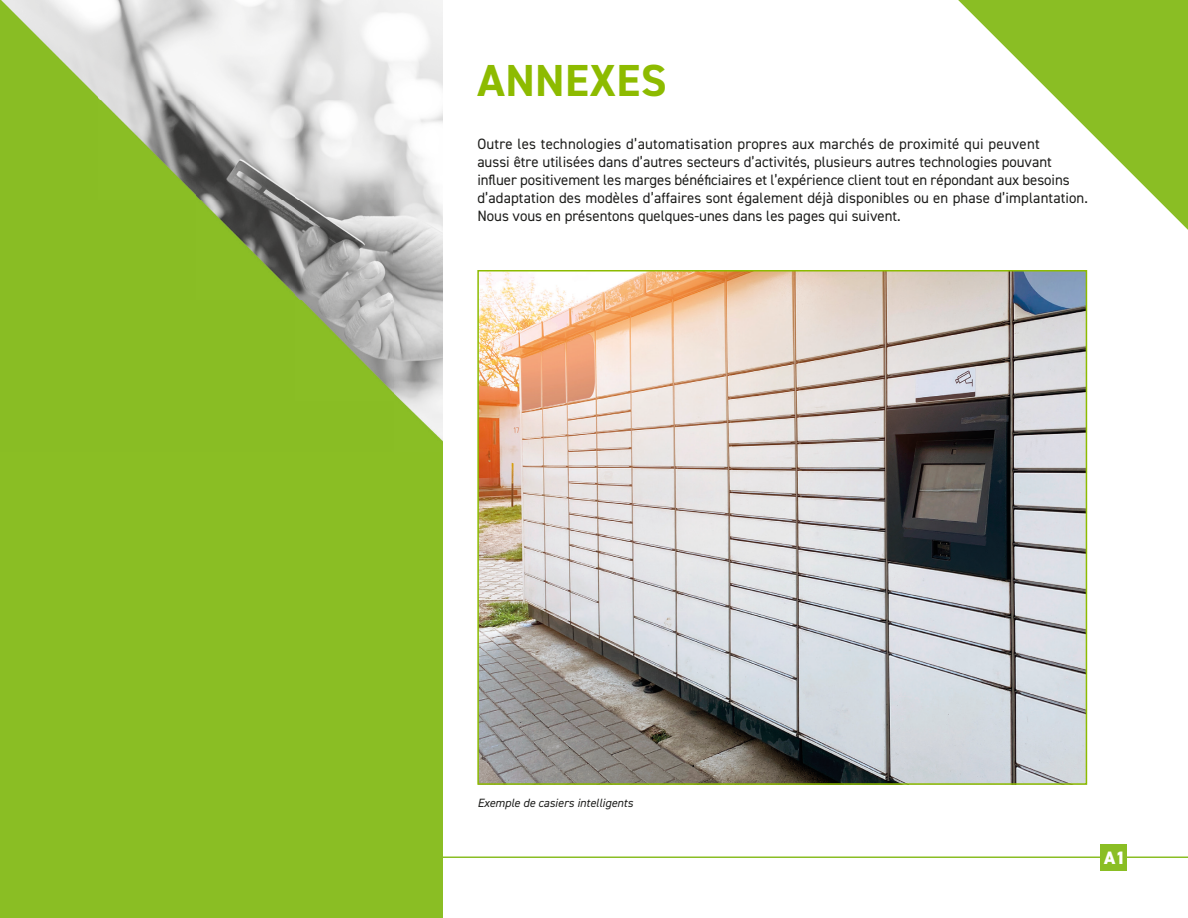
<style>
.page{position:relative;width:1188px;height:918px;background:#fff}
.page>*{position:absolute;margin:0;border:0;box-sizing:border-box;transform-origin:0 0}
.t1{font:700 45px "DIN2014";letter-spacing:.01em;color:#8dbb00}
.t2{font:800 18px "DIN2014";color:#fff}
.t3{font:15px/18px "DIN2014";color:#1d1d1b}
.t4{font:italic 12px "DIN2014";color:#1d1d1b}
</style>
<div class="page">
<div style="left:1100px;top:844px;width:27px;height:27px;background:#8abe24"></div>
<hr style="left:0;top:857px;width:1105px;height:1px;background:#8abe24">
<hr style="left:1126px;top:857px;width:62px;height:1px;background:#8abe24">
<div style="left:0;top:0;width:443px;height:918px;background:#8abe24"></div>
<img style="left:1px;top:0;width:442px;height:251px">
<img style="left:98px;top:0;width:296px;height:393px">
<img style="left:394px;top:251px;width:49px;height:191px">
<svg style="left:958px;top:0;width:230px;height:230px"></svg>
<img style="left:480px;top:273px;width:604px;height:509px">
<div style="left:477px;top:270px;width:610px;height:515px;border:2px solid #8dbb00"></div>
<h1 class="t1" style="left:478px;top:50px;width:190px">ANNEXES</h1>
<p class="t3" style="left:477px;top:134px;width:612px">Outre les technologies d’automatisation propres aux marchés de proximité qui peuvent<br>aussi être utilisées dans d’autres secteurs d’activités, plusieurs autres technologies pouvant influer positivement les marges bénéficiaires et l’expérience client tout en répondant aux besoins d’adaptation des modèles d’affaires sont également déjà disponibles ou en phase d’implantation.<br>Nous vous en présentons quelques-unes dans les pages qui suivent.</p>
<p class="t4" style="left:477px;top:795px;width:157px">Exemple de casiers intelligents</p>
<p class="t2" style="left:1104px;top:846px;width:23px">A1</p>
</div>
